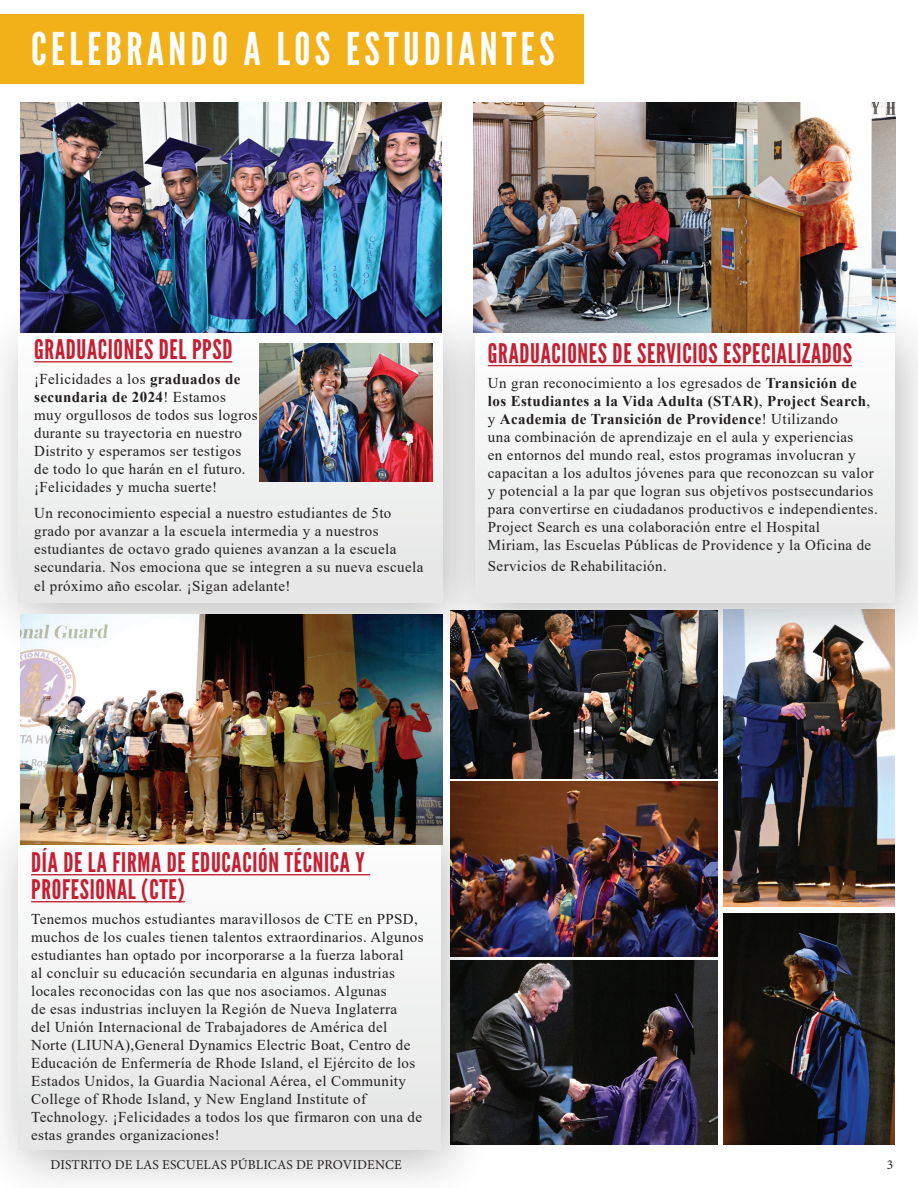
<style>
.page{position:relative;width:918px;height:1188px;background:#fff}
.page>*{position:absolute;margin:0;border:0;box-sizing:border-box;transform-origin:0 0}
.t1{font:45px "League Gothic";letter-spacing:.1em;color:#fff}
.t2{font:27px/27px "League Gothic";letter-spacing:.025em;color:#c42033}
.t3{font:15px/18px "Times New Roman";letter-spacing:.025em;color:#231f20}
.t4{font:13.5px "Minion Pro";letter-spacing:.01em;color:#231f20}
.s1{font-weight:700}
</style>
<div class="page">
<img style="left:451px;top:782px;width:267px;height:175px">
<img style="left:451px;top:658px;width:267px;height:120px">
<img style="left:493px;top:960px;width:225px;height:185px">
<img style="left:724px;top:658px;width:171px;height:249px">
<img style="left:724px;top:913px;width:171px;height:232px">
<div style="left:0;top:14px;width:583px;height:70px;background:#f3b119"></div>
<div style="left:0;top:296px;width:494px;height:362px;background:#231f20;opacity:.3"></div>
<div style="left:19px;top:333px;width:423px;height:269px;background:linear-gradient(to bottom,#fcfdfd,#e4e5e4)"></div>
<div style="left:435px;top:296px;width:483px;height:362px;background:#231f20;opacity:.3"></div>
<div style="left:476px;top:333px;width:419px;height:269px;background:#f0f2f2"></div>
<hr style="left:34px;top:361px;width:198px;height:1px;background:#c42033">
<hr style="left:488px;top:365px;width:364px;height:1px;background:#c42033">
<img style="left:20px;top:103px;width:422px;height:230px">
<img style="left:474px;top:103px;width:422px;height:230px">
<div style="left:0;top:798px;width:493px;height:390px;background:#231f20;opacity:.3"></div>
<div style="left:19px;top:835px;width:422px;height:315px;background:#f0f1f1"></div>
<hr style="left:31px;top:874px;width:339px;height:1px;background:#c42033">
<hr style="left:31px;top:901px;width:154px;height:1px;background:#c42033">
<img style="left:20px;top:614px;width:422px;height:231px">
<img style="left:259px;top:344px;width:174px;height:137px">
<h1 class="t1" style="left:31px;top:22px;width:525px">CELEBRANDO A LOS ESTUDIANTES</h1>
<h2 class="t2" style="left:34px;top:336px;width:200px">GRADUACIONES DEL PPSD</h2>
<p class="t3" style="left:34px;top:370px;width:225px">¡Felicidades a los <span class="s1">graduados de secundaria de 2024</span>! Estamos<br>muy orgullosos de todos sus logros durante su trayectoria en nuestro<br>Distrito y esperamos ser testigos de todo lo que harán en el futuro. ¡Felicidades y mucha suerte!</p>
<p class="t3" style="left:34px;top:503px;width:391px">Un reconocimiento especial a nuestro estudiantes de 5to grado por avanzar a la escuela intermedia y a nuestros estudiantes de octavo grado quienes avanzan a la escuela secundaria. Nos emociona que se integren a su nueva escuela</p>
<p class="t3" style="left:34px;top:577px;width:258px">el próximo año escolar. ¡Sigan adelante!</p>
<h2 class="t2" style="left:488px;top:340px;width:366px">GRADUACIONES DE SERVICIOS ESPECIALIZADOS</h2>
<p class="t3" style="left:488px;top:374px;width:391px">Un gran reconocimiento a los egresados de <span class="s1">Transición de los Estudiantes a la Vida Adulta (STAR)</span>, <span class="s1">Project Search</span>, y <span class="s1">Academia de Transición de Providence</span>! Utilizando<br>una combinación de aprendizaje en el aula y experiencias<br>en entornos del mundo real, estos programas involucran y capacitan a los adultos jóvenes para que reconozcan su valor y potencial a la par que logran sus objetivos postsecundarios para convertirse en ciudadanos productivos e independientes.<br>Project Search es una colaboración entre el Hospital<br>Miriam, las Escuelas Públicas de Providence y la Oficina de</p>
<p class="t3" style="left:488px;top:557px;width:180px">Servicios de Rehabilitación.</p>
<h2 class="t2" style="left:31px;top:849px;width:335px">DÍA DE LA FIRMA DE EDUCACIÓN TÉCNICA Y<br>PROFESIONAL (CTE)</h2>
<p class="t3" style="left:31px;top:910px;width:394px">Tenemos muchos estudiantes maravillosos de CTE en PPSD, muchos de los cuales tienen talentos extraordinarios. Algunos estudiantes han optado por incorporarse a la fuerza laboral<br>al concluir su educación secundaria en algunas industrias locales reconocidas con las que nos asociamos. Algunas<br>de esas industrias incluyen la Región de Nueva Inglaterra<br>del Unión Internacional de Trabajadores de América del Norte (LIUNA),General Dynamics Electric Boat, Centro de Educación de Enfermería de Rhode Island, el Ejército de los Estados Unidos, la Guardia Nacional Aérea, el Community College of Rhode Island, y New England Institute of Technology. ¡Felicidades a todos los que firmaron con una de estas grandes organizaciones!</p>
<p class="t4" style="left:50px;top:1155px;width:353px">DISTRITO DE LAS ESCUELAS PÚBLICAS DE PROVIDENCE</p>
<p class="t4" style="left:887px;top:1155px;width:8px">3</p>
</div>
